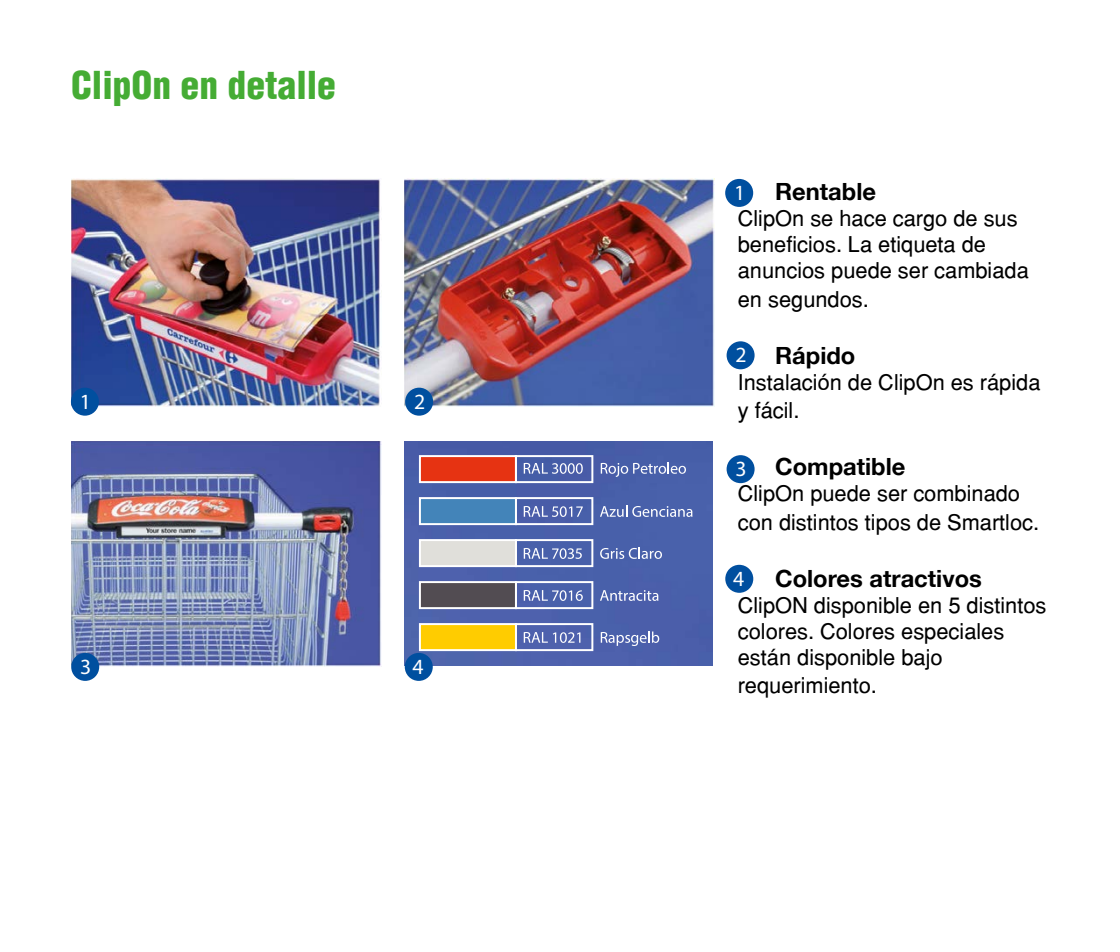
<style>
.page{position:relative;width:1120px;height:952px;background:#fff}
.page>*{position:absolute;margin:0;border:0;box-sizing:border-box;transform-origin:0 0}
.t1{font:900 condensed 37.54px "Helvetica";color:#45ac34}
.t2{font:700 23.71px "Helvetica 75";color:#000}
.t3{font:21.7px/26.1px "Helvetica";color:#000}
.t4{font:21.7px "Myriad Pro";color:#fff}
</style>
<div class="page">
<img style="left:71px;top:179px;width:309px;height:228px">
<img style="left:405px;top:179px;width:310px;height:228px">
<img style="left:71px;top:441px;width:310px;height:226px">
<div style="left:405px;top:441px;width:307px;height:224px;background:#4960aa"></div>
<svg style="left:601px;top:462px;width:85px;height:15px"></svg>
<svg style="left:600px;top:506px;width:92px;height:11px"></svg>
<svg style="left:600px;top:548px;width:62px;height:11px"></svg>
<svg style="left:600px;top:590px;width:58px;height:11px"></svg>
<svg style="left:418px;top:454px;width:176px;height:198px;background:#7f809d"></svg>
<svg style="left:601px;top:632px;width:58px;height:14px"></svg>
<div style="left:71px;top:388px;width:28px;height:28px;background:#004f9f;border-radius:50%"></div>
<div style="left:725px;top:179px;width:28px;height:28px;background:#004f9f;border-radius:50%"></div>
<div style="left:405px;top:388px;width:28px;height:28px;background:#004f9f;border-radius:50%"></div>
<div style="left:727px;top:341px;width:28px;height:28px;background:#004f9f;border-radius:50%"></div>
<div style="left:71px;top:653px;width:28px;height:28px;background:#004f9f;border-radius:50%"></div>
<div style="left:727px;top:455px;width:28px;height:28px;background:#004f9f;border-radius:50%"></div>
<div style="left:405px;top:653px;width:28px;height:28px;background:#004f9f;border-radius:50%"></div>
<div style="left:725px;top:565px;width:28px;height:28px;background:#004f9f;border-radius:50%"></div>
<h1 class="t1" style="left:71px;top:62px;width:266px">ClipOn en detalle</h1>
<p class="t4" style="left:80px;top:388px;width:13px">1</p>
<p class="t4" style="left:80px;top:653px;width:13px">3</p>
<p class="t4" style="left:414px;top:388px;width:13px">2</p>
<p class="t4" style="left:413px;top:653px;width:13px">4</p>
<p class="t2" style="left:775px;top:177px;width:102px">Rentable</p>
<p class="t3" style="left:738px;top:205px;width:293px">ClipOn se hace cargo de sus beneficios. La etiqueta de anuncios puede ser cambiada</p>
<p class="t3" style="left:738px;top:286px;width:133px">en segundos.</p>
<p class="t2" style="left:775px;top:341px;width:82px">Rápido</p>
<p class="t3" style="left:738px;top:368px;width:304px;line-height:28.4px">Instalación de ClipOn es rápida y fácil.</p>
<p class="t2" style="left:775px;top:452px;width:132px">Compatible</p>
<p class="t3" style="left:738px;top:479px;width:303px;line-height:28.4px">ClipOn puede ser combinado con distintos tipos de Smartloc.</p>
<p class="t2" style="left:775px;top:563px;width:208px">Colores atractivos</p>
<p class="t3" style="left:738px;top:592px;width:310px">ClipON disponible en 5 distintos colores. Colores especiales están disponible bajo</p>
<p class="t3" style="left:738px;top:672px;width:141px">requerimiento.</p>
<p class="t4" style="left:734px;top:179px;width:13px">1</p>
<p class="t4" style="left:736px;top:342px;width:13px">2</p>
<p class="t4" style="left:736px;top:456px;width:13px">3</p>
<p class="t4" style="left:733px;top:565px;width:13px">4</p>
</div>
